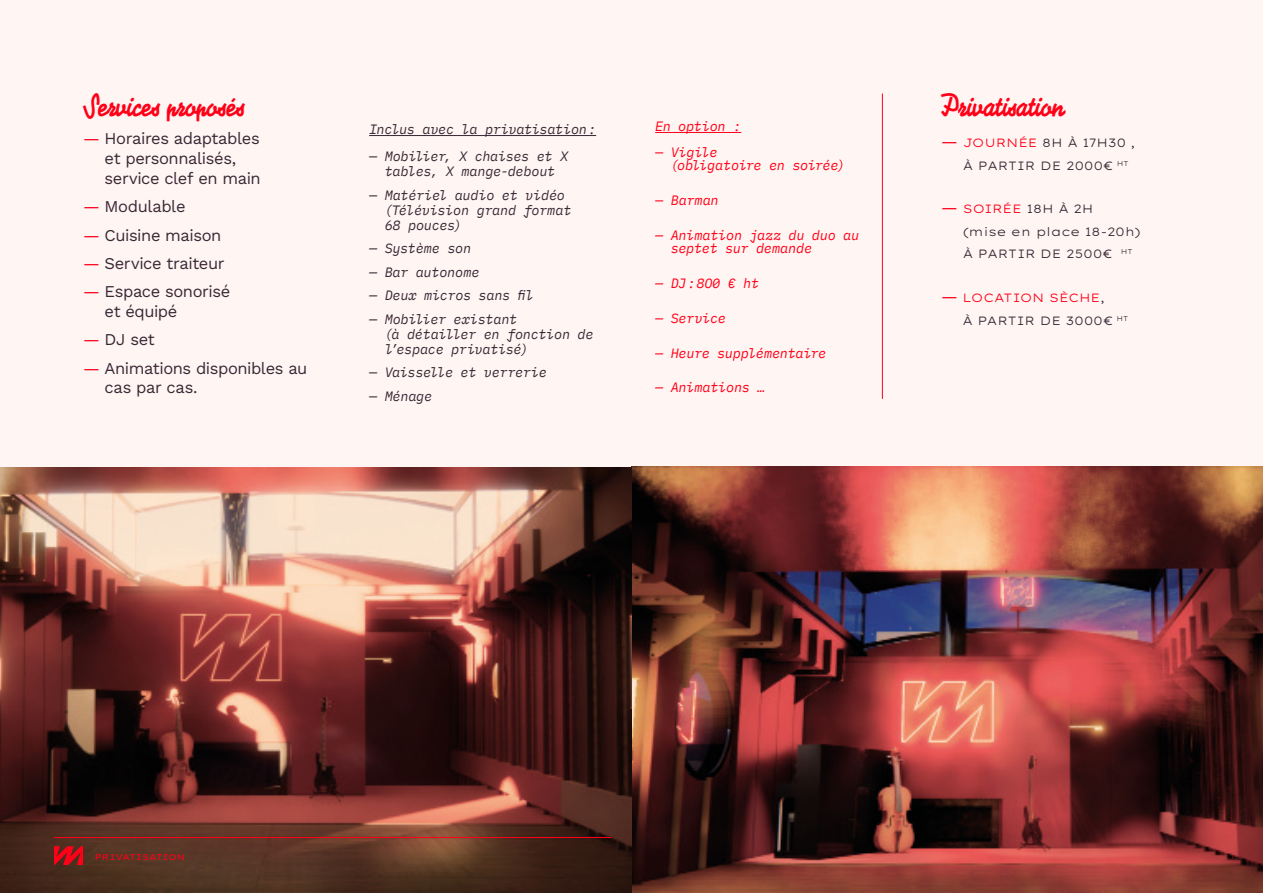
<style>
.page{position:relative;width:1263px;height:893px;background:#fff}
.page>*{position:absolute;margin:0;border:0;box-sizing:border-box;transform-origin:0 0}
.t1{font:700 30px "Veltro";letter-spacing:-.02em;color:#ff0018}
.t2{font:16.5px/19.8px "Work Sans";letter-spacing:-.025em;color:#3a2735}
.t3{font:italic 13.5px/15px "IBM Plex Mono";letter-spacing:-.02em;color:#3a2735}
.t4{font:italic 13.5px/13.5px "IBM Plex Mono";letter-spacing:-.02em;color:#ff0018}
.t5{font:300 12px/22.5px "Lexend Peta";letter-spacing:-.01em;color:#3a2735}
.t6{font:8.25px "Lexend Peta";color:#ff0018}
.s1{color:#ff0018}
.s2{font-family:"Work Sans";font-weight:400;font-size:16.5px;color:#ff0018}
</style>
<div class="page">
<div style="left:0;top:0;width:1263px;height:889px;background:#fff6f3"></div>
<img style="left:0;top:467px;width:1263px;height:426px">
<hr style="left:369px;top:135px;width:227px;height:1px;background:#3a2735">
<hr style="left:655px;top:132px;width:86px;height:1px;background:#ff0018">
<svg style="left:54px;top:846px;width:29px;height:19px"></svg>
<hr style="left:54px;top:837px;width:557px;height:1px;background:#ff0018">
<hr style="left:882px;top:94px;width:1px;height:305px;background:#ff0018">
<h1 class="t1" style="left:83px;top:87px;width:165px">Services proposés</h1>
<p class="t2" style="left:105px;top:128px;width:158px;text-indent:-22px"><span class="s1">—</span> Horaires adaptables et personnalisés, service clef en main</p>
<p class="t2" style="left:83px;top:196px;width:104px"><span class="s1">—</span> Modulable</p>
<p class="t2" style="left:83px;top:224px;width:140px"><span class="s1">—</span> Cuisine maison</p>
<p class="t2" style="left:83px;top:253px;width:143px"><span class="s1">—</span> Service traiteur</p>
<p class="t2" style="left:105px;top:281px;width:127px;text-indent:-22px"><span class="s1">—</span> Espace sonorisé et équipé</p>
<p class="t2" style="left:83px;top:329px;width:73px"><span class="s1">—</span> DJ set</p>
<p class="t2" style="left:105px;top:357px;width:204px;text-indent:-22px"><span class="s1">—</span> Animations disponibles au cas par cas.</p>
<p class="t3" style="left:369px;top:121px;width:228px">Inclus avec la privatisation:</p>
<p class="t3" style="left:369px;top:149px;width:201px;text-align:center">— Mobilier, X chaises et X tables, X mange-debout</p>
<p class="t3" style="left:385px;top:187px;width:188px;text-indent:-16px">— Matériel audio et vidéo (Télévision grand format<br>68 pouces)</p>
<p class="t3" style="left:369px;top:241px;width:104px">— Système son</p>
<p class="t3" style="left:369px;top:264px;width:112px">— Bar autonome</p>
<p class="t3" style="left:369px;top:288px;width:166px">— Deux micros sans fil</p>
<p class="t3" style="left:385px;top:311px;width:210px;text-indent:-16px">— Mobilier existant<br>(à détailler en fonction de l’espace privatisé)</p>
<p class="t3" style="left:369px;top:365px;width:179px">— Vaisselle et verrerie</p>
<p class="t3" style="left:369px;top:388px;width:65px">— Ménage</p>
<p class="t4" style="left:655px;top:119px;width:88px">En option :</p>
<p class="t4" style="left:671px;top:145px;width:176px;text-indent:-16px">— Vigile<br>(obligatoire en soirée)</p>
<p class="t4" style="left:655px;top:193px;width:65px">— Barman</p>
<p class="t4" style="left:671px;top:228px;width:190px;text-indent:-16px">— Animation jazz du duo au septet sur demande</p>
<p class="t4" style="left:655px;top:276px;width:105px">— DJ:800 € ht</p>
<p class="t4" style="left:655px;top:311px;width:72px">— Service</p>
<p class="t4" style="left:655px;top:346px;width:173px">— Heure supplémentaire</p>
<p class="t4" style="left:655px;top:380px;width:112px">— Animations …</p>
<h1 class="t1" style="left:941px;top:87px;width:125px">Privatisation</h1>
<p class="t5" style="left:963px;top:130px;width:174px;text-indent:-22px"><span class="s2">—</span> <span class="s1">JOURNÉE</span> 8H À 17H30 ,<br>À PARTIR DE 2000€ <sup>HT</sup></p>
<p class="t5" style="left:963px;top:197px;width:180px;text-indent:-22px"><span class="s2">—</span> <span class="s1">SOIRÉE</span> 18H À 2H<br>(mise en place 18-20h)<br>À PARTIR DE 2500€ <sup>HT</sup></p>
<p class="t5" style="left:962px;top:285px;width:167px;text-indent:-21px"><span class="s2">—</span> <span class="s1">LOCATION SÈCHE</span>,<br>À PARTIR DE 3000€ <sup>HT</sup></p>
<p class="t6" style="left:95px;top:851px;width:92px">PRIVATISATION</p>
</div>
